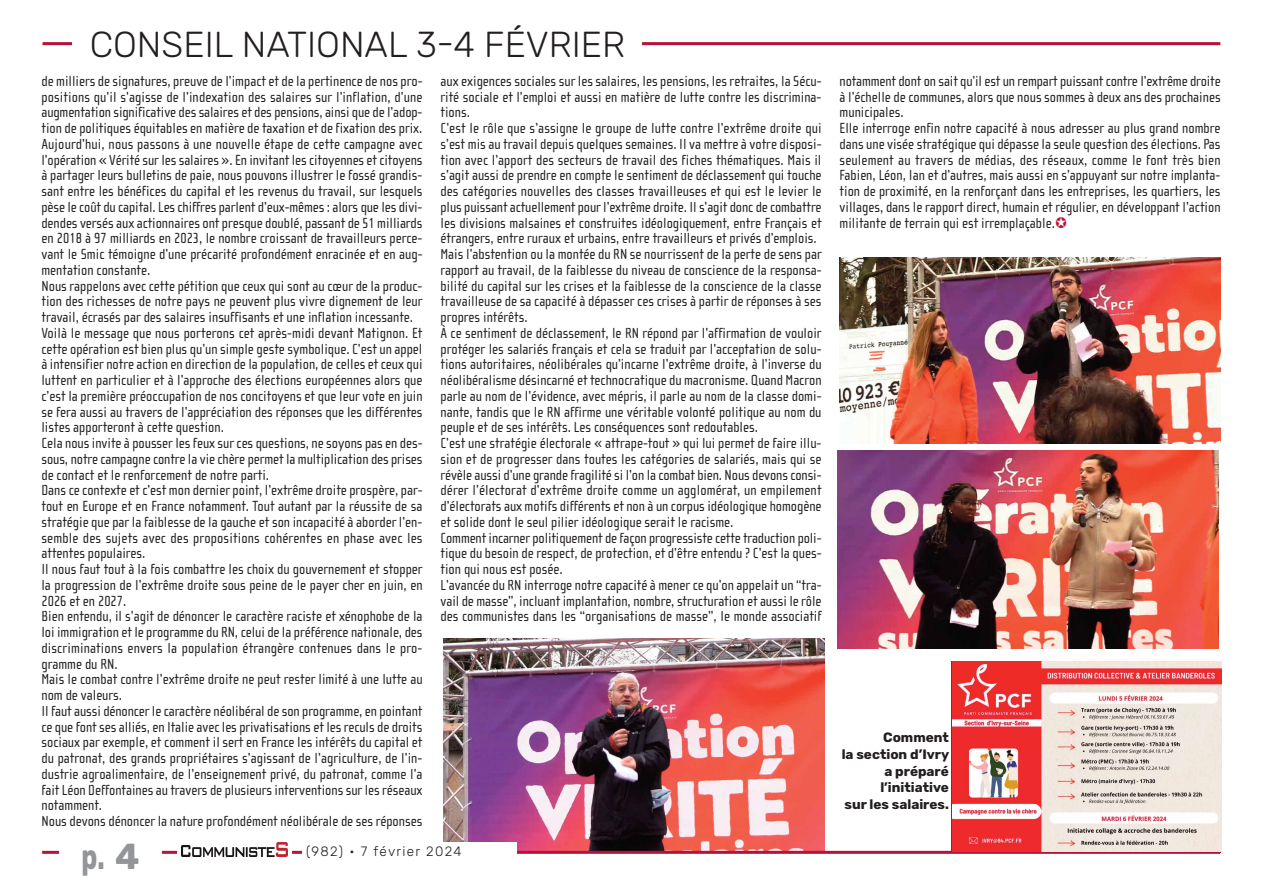
<style>
.page{position:relative;width:1263px;height:893px;background:#fff}
.page>*{position:absolute;margin:0;border:0;box-sizing:border-box;transform-origin:0 0}
.t1{font:300 36px "Rubik";color:#231f20}
.t2{font:700 36px "Rubik";color:#939598;scale:.7 1}
.t3{font:15px/15.8px "Cholla Sans";color:#231f20;scale:.95 1}
.t4{font:700 13.5px/16.8px "Rubik";color:#231f20;text-align:right}
.t5{font:300 13.5px "Rubik";letter-spacing:.095em;color:#231f20}
</style>
<div class="page">
<img style="left:444px;top:639px;width:381px;height:212px">
<img style="left:838px;top:451px;width:381px;height:198px">
<hr style="left:42px;top:851px;width:1178px;height:3px;background:#b81237">
<hr style="left:43px;top:42px;width:1177px;height:3px;background:#b81237">
<div style="left:302px;top:843px;width:215px;height:17px;background:#fff"></div>
<div style="left:60px;top:835px;width:102px;height:46px;background:#fff"></div>
<div style="left:177px;top:842px;width:114px;height:19px;background:#fff"></div>
<img style="left:182px;top:843px;width:105px;height:14px">
<img style="left:839px;top:257px;width:381px;height:186px">
<div style="left:73px;top:23px;width:569px;height:51px;background:#fff"></div>
<img style="left:952px;top:661px;width:269px;height:190px">
<h1 class="t1" style="left:90px;top:23px;width:537px">CONSEIL NATIONAL 3-4 FÉVRIER</h1>
<p class="t3" style="left:41px;top:75px;width:403px">de milliers de signatures, preuve de l’impact et de la pertinence de nos pro&shy;positions qu’il s’agisse de l’indexation des salaires sur l’inflation, d’une augmentation significative des salaires et des pensions, ainsi que de l’adop&shy;tion de politiques équitables en matière de taxation et de fixation des prix.<br>Aujourd’hui, nous passons à une nouvelle étape de cette campagne avec l’opération « Vérité sur les salaires ». En invitant les citoyennes et citoyens à partager leurs bulletins de paie, nous pouvons illustrer le fossé grandis&shy;sant entre les bénéfices du capital et les revenus du travail, sur lesquels pèse le coût du capital. Les chiffres parlent d’eux-mêmes : alors que les divi&shy;dendes versés aux actionnaires ont presque doublé, passant de 51 milliards en 2018 à 97 milliards en 2023, le nombre croissant de travailleurs perce&shy;vant le Smic témoigne d’une précarité profondément enracinée et en aug&shy;mentation constante.<br>Nous rappelons avec cette pétition que ceux qui sont au cœur de la produc&shy;tion des richesses de notre pays ne peuvent plus vivre dignement de leur travail, écrasés par des salaires insuffisants et une inflation incessante.<br>Voilà le message que nous porterons cet après-midi devant Matignon. Et cette opération est bien plus qu’un simple geste symbolique. C’est un appel à intensifier notre action en direction de la population, de celles et ceux qui luttent en particulier et à l’approche des élections européennes alors que c’est la première préoccupation de nos concitoyens et que leur vote en juin se fera aussi au travers de l’appréciation des réponses que les différentes listes apporteront à cette question.<br>Cela nous invite à pousser les feux sur ces questions, ne soyons pas en des&shy;sous, notre campagne contre la vie chère permet la multiplication des prises de contact et le renforcement de notre parti.<br>Dans ce contexte et c’est mon dernier point, l’extrême droite prospère, par&shy;tout en Europe et en France notamment. Tout autant par la réussite de sa stratégie que par la faiblesse de la gauche et son incapacité à aborder l’en&shy;semble des sujets avec des propositions cohérentes en phase avec les attentes populaires.<br>Il nous faut tout à la fois combattre les choix du gouvernement et stopper la progression de l’extrême droite sous peine de le payer cher en juin, en 2026 et en 2027.<br>Bien entendu, il s’agit de dénoncer le caractère raciste et xénophobe de la loi immigration et le programme du RN, celui de la préférence nationale, des discriminations envers la population étrangère contenues dans le pro&shy;gramme du RN.<br>Mais le combat contre l’extrême droite ne peut rester limité à une lutte au nom de valeurs.<br>Il faut aussi dénoncer le caractère néolibéral de son programme, en pointant ce que font ses alliés, en Italie avec les privatisations et les reculs de droits sociaux par exemple, et comment il sert en France les intérêts du capital et du patronat, des grands propriétaires s’agissant de l’agriculture, de l’in&shy;dustrie agroalimentaire, de l’enseignement privé, du patronat, comme l’a fait Léon Deffontaines au travers de plusieurs interventions sur les réseaux notamment.<br>Nous devons dénoncer la nature profondément néolibérale de ses réponses</p>
<p class="t3" style="left:440px;top:75px;width:403px">aux exigences sociales sur les salaires, les pensions, les retraites, la Sécu&shy;rité sociale et l’emploi et aussi en matière de lutte contre les discrimina&shy;tions.<br>C’est le rôle que s’assigne le groupe de lutte contre l’extrême droite qui s’est mis au travail depuis quelques semaines. Il va mettre à votre disposi&shy;tion avec l’apport des secteurs de travail des fiches thématiques. Mais il s’agit aussi de prendre en compte le sentiment de déclassement qui touche des catégories nouvelles des classes travailleuses et qui est le levier le plus puissant actuellement pour l’extrême droite. Il s’agit donc de combattre les divisions malsaines et construites idéologiquement, entre Français et étrangers, entre ruraux et urbains, entre travailleurs et privés d’emplois.<br>Mais l’abstention ou la montée du RN se nourrissent de la perte de sens par rapport au travail, de la faiblesse du niveau de conscience de la responsa&shy;bilité du capital sur les crises et la faiblesse de la conscience de la classe travailleuse de sa capacité à dépasser ces crises à partir de réponses à ses propres intérêts.<br>À ce sentiment de déclassement, le RN répond par l’affirmation de vouloir protéger les salariés français et cela se traduit par l’acceptation de solu&shy;tions autoritaires, néolibérales qu’incarne l’extrême droite, à l’inverse du néolibéralisme désincarné et technocratique du macronisme. Quand Macron parle au nom de l’évidence, avec mépris, il parle au nom de la classe domi&shy;nante, tandis que le RN affirme une véritable volonté politique au nom du peuple et de ses intérêts. Les conséquences sont redoutables.<br>C’est une stratégie électorale « attrape-tout » qui lui permet de faire illu&shy;sion et de progresser dans toutes les catégories de salariés, mais qui se révèle aussi d’une grande fragilité si l’on la combat bien. Nous devons consi&shy;dérer l’électorat d’extrême droite comme un agglomérat, un empilement d’électorats aux motifs différents et non à un corpus idéologique homogène et solide dont le seul pilier idéologique serait le racisme.<br>Comment incarner politiquement de façon progressiste cette traduction poli&shy;tique du besoin de respect, de protection, et d’être entendu ? C’est la ques&shy;tion qui nous est posée.<br>L’avancée du RN interroge notre capacité à mener ce qu’on appelait un “tra&shy;vail de masse”, incluant implantation, nombre, structuration et aussi le rôle des communistes dans les “organisations de masse”, le monde associatif</p>
<p class="t3" style="left:839px;top:75px;width:403px">notamment dont on sait qu’il est un rempart puissant contre l’extrême droite à l’échelle de communes, alors que nous sommes à deux ans des prochaines municipales.<br>Elle interroge enfin notre capacité à nous adresser au plus grand nombre dans une visée stratégique qui dépasse la seule question des élections. Pas seulement au travers de médias, des réseaux, comme le font très bien Fabien, Léon, Ian et d’autres, mais aussi en s’appuyant sur notre implanta&shy;tion de proximité, en la renforçant dans les entreprises, les quartiers, les villages, dans le rapport direct, humain et régulier, en développant l’action militante de terrain qui est irremplaçable.</p>
<p class="t5" style="left:306px;top:843px;width:157px">(982) • 7 février 2024</p>
<p class="t4" style="left:842px;top:729px;width:109px">Comment<br>la section d’Ivry a préparé l’initiative<br>sur les salaires.</p>
<h1 class="t2" style="left:81px;top:835px;width:85px">p. 4</h1>
</div>
